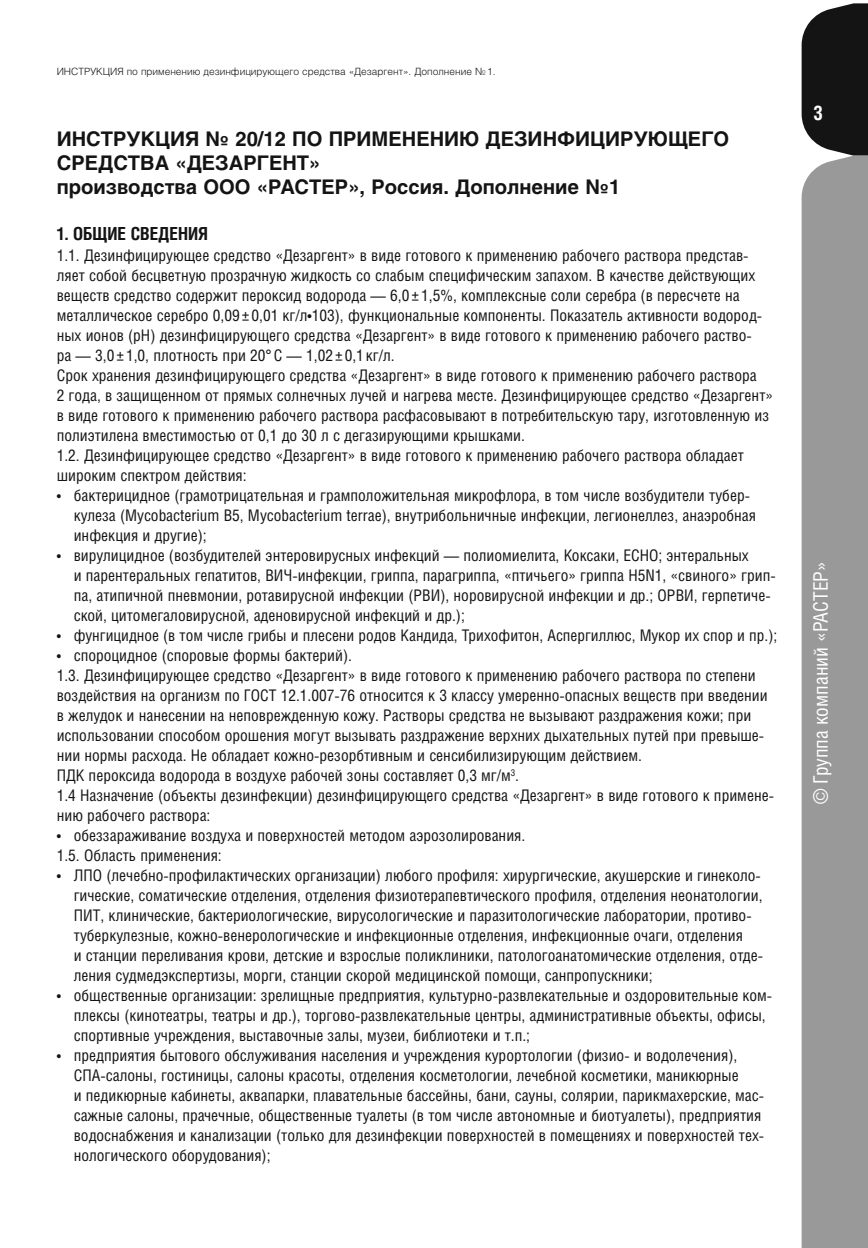
<style>
.page{position:relative;width:868px;height:1248px;background:#fff}
.page>*{position:absolute;margin:0;border:0;box-sizing:border-box;transform-origin:0 0}
.t1{font:700 20px/24px "Helios";color:#131413}
.t2{font:20px "Helios Cond";color:#fff}
.t3{font:700 20px "Helios Cond";color:#fff}
.t4{font:700 18px "Helios Cond";color:#131413}
.t5{font:16px/20px "Helios Cond";color:#131413}
.t6{font:300 10px "Helios";color:#131413}
</style>
<div class="page">
<svg style="left:801px;top:3px;width:66px;height:153px;background:#2f302f"></svg>
<svg style="left:801px;top:156px;width:66px;height:1091px;background:#9f9f9f"></svg>
<p class="t6" style="left:57px;top:66px;width:440px">ИНСТРУКЦИЯ по применению дезинфицирующего средства «Дезаргент». Дополнение №1.</p>
<p class="t1" style="left:57px;top:127px;width:674px">ИНСТРУКЦИЯ № 20/12 ПО ПРИМЕНЕНИЮ ДЕЗИНФИЦИРУЮЩЕГО<br>СРЕДСТВА «ДЕЗАРГЕНТ»<br>производства ООО «РАСТЕР», Россия. Дополнение №1</p>
<p class="t4" style="left:57px;top:223px;width:153px">1. ОБЩИЕ СВЕДЕНИЯ</p>
<p class="t5" style="left:57px;top:244px;width:717px">1.1. Дезинфицирующее средство «Дезаргент» в виде готового к применению рабочего раствора представ&shy;ляет собой бесцветную прозрачную жидкость со слабым специфическим запахом. В качестве действующих веществ средство содержит пероксид водорода — 6,0 ± 1,5%, комплексные соли серебра (в пересчете на металлическое серебро 0,09 ± 0,01 кг/л•103), функциональные компоненты. Показатель активности водород&shy;ных ионов (рН) дезинфицирующего средства «Дезаргент» в виде готового к применению рабочего раство-<br>ра — 3,0 ± 1,0, плотность при 20°С — 1,02 ± 0,1 кг/л.<br>Срок хранения дезинфицирующего средства «Дезаргент» в виде готового к применению рабочего раствора<br>2 года, в защищенном от прямых солнечных лучей и нагрева месте. Дезинфицирующее средство «Дезаргент» в виде готового к применению рабочего раствора расфасовывают в потребительскую тару, изготовленную из полиэтилена вместимостью от 0,1 до 30 л с дегазирующими крышками.<br>1.2. Дезинфицирующее средство «Дезаргент» в виде готового к применению рабочего раствора обладает широким спектром действия:</p>
<p class="t5" style="left:74px;top:484px;width:683px;text-indent:-17px">• бактерицидное (грамотрицательная и грамположительная микрофлора, в том числе возбудители тубер&shy;кулеза (Mycobacterium B5, Mycobacterium terrae), внутрибольничные инфекции, легионеллез, анаэробная инфекция и другие);</p>
<p class="t5" style="left:74px;top:544px;width:703px;text-indent:-17px">• вирулицидное (возбудителей энтеровирусных инфекций — полиомиелита, Коксаки, ECHO; энтеральных<br>и парентеральных гепатитов, ВИЧ-инфекции, гриппа, парагриппа, «птичьего» гриппа H5N1, «свиного» грип&shy;па, атипичной пневмонии, ротавирусной инфекции (РВИ), норовирусной инфекции и др.; ОРВИ, герпетиче&shy;ской, цитомегаловирусной, аденовирусной инфекций и др.);</p>
<p class="t5" style="left:57px;top:624px;width:721px">• фунгицидное (в том числе грибы и плесени родов Кандида, Трихофитон, Аспергиллюс, Мукор их спор и пр.);</p>
<p class="t5" style="left:57px;top:644px;width:718px">• спороцидное (споровые формы бактерий).<br>1.3. Дезинфицирующее средство «Дезаргент» в виде готового к применению рабочего раствора по степени воздействия на организм по ГОСТ 12.1.007-76 относится к 3 классу умеренно-опасных веществ при введении в желудок и нанесении на неповрежденную кожу. Растворы средства не вызывают раздражения кожи; при использовании способом орошения могут вызывать раздражение верхних дыхательных путей при превыше&shy;нии нормы расхода. Не обладает кожно-резорбтивным и сенсибилизирующим действием.<br>ПДК пероксида водорода в воздухе рабочей зоны составляет 0,3 мг/м<sup>3</sup>.<br>1.4 Назначение (объекты дезинфекции) дезинфицирующего средства «Дезаргент» в виде готового к примене&shy;нию рабочего раствора:</p>
<p class="t5" style="left:57px;top:824px;width:470px">• обеззараживание воздуха и поверхностей методом аэрозолирования.<br>1.5. Область применения:</p>
<p class="t5" style="left:74px;top:864px;width:690px;text-indent:-17px">• ЛПО (лечебно-профилактических организации) любого профиля: хирургические, акушерские и гинеколо&shy;гические, соматические отделения, отделения физиотерапевтического профиля, отделения неонатологии, ПИТ, клинические, бактериологические, вирусологические и паразитологические лаборатории, противо&shy;туберкулезные, кожно-венерологические и инфекционные отделения, инфекционные очаги, отделения<br>и станции переливания крови, детские и взрослые поликлиники, патологоанатомические отделения, отде&shy;ления судмедэкспертизы, морги, станции скорой медицинской помощи, санпропускники;</p>
<p class="t5" style="left:74px;top:984px;width:700px;text-indent:-17px">• общественные организации: зрелищные предприятия, культурно-развлекательные и оздоровительные ком&shy;плексы (кинотеатры, театры и др.), торгово-развлекательные центры, административные объекты, офисы, спортивные учреждения, выставочные залы, музеи, библиотеки и т.п.;</p>
<p class="t5" style="left:74px;top:1044px;width:692px;text-indent:-17px">• предприятия бытового обслуживания населения и учреждения курортологии (физио- и водолечения), СПА-салоны, гостиницы, салоны красоты, отделения косметологии, лечебной косметики, маникюрные<br>и педикюрные кабинеты, аквапарки, плавательные бассейны, бани, сауны, солярии, парикмахерские, мас&shy;сажные салоны, прачечные, общественные туалеты (в том числе автономные и биотуалеты), предприятия водоснабжения и канализации (только для дезинфекции поверхностей в помещениях и поверхностей тех&shy;нологического оборудования);</p>
<p class="t3" style="left:813px;top:101px;width:12px">3</p>
<p class="t2" style="left:808px;top:804px;width:245px;rotate:-90deg">© Группа компаний «РАСТЕР»</p>
</div>
